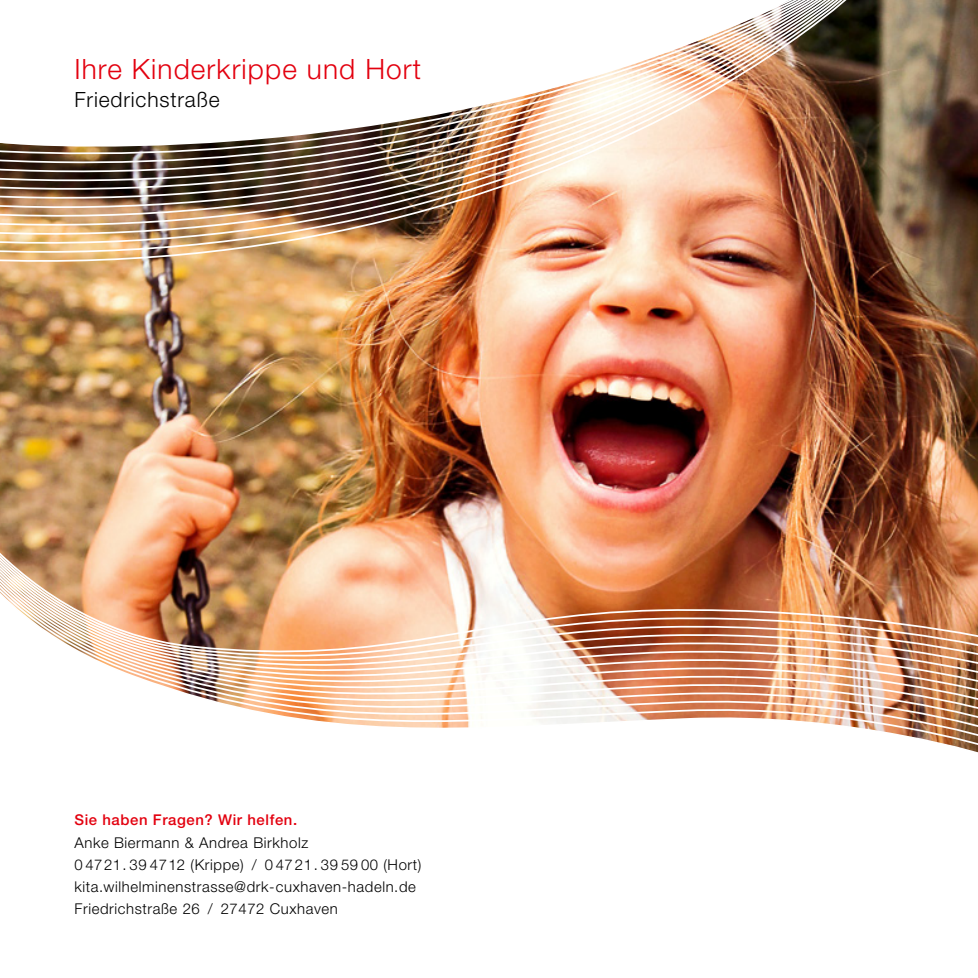
<style>
.page{position:relative;width:978px;height:978px;background:#fff}
.page>*{position:absolute;margin:0;border:0;box-sizing:border-box;transform-origin:0 0}
.t1{font:300 28px "Helvetica Neue";letter-spacing:.04em;color:#e3000f}
.t2{font:300 21px "Helvetica Neue";letter-spacing:.04em;color:#000}
.t3{font:300 14.88px "Helvetica Neue";letter-spacing:.04em;color:#000}
.t4{font:500 14.88px "Helvetica Neue";letter-spacing:.04em;color:#e3000f}
</style>
<div class="page">
<img style="left:1px;top:0;width:976px;height:430px">
<svg style="left:349px;top:724px;width:628px;height:8px"></svg>
<svg style="left:298px;top:718px;width:679px;height:6px"></svg>
<img style="left:258px;top:711px;width:719px;height:7px">
<img style="left:232px;top:705px;width:745px;height:6px">
<img style="left:208px;top:699px;width:769px;height:6px">
<img style="left:186px;top:693px;width:791px;height:6px">
<img style="left:168px;top:687px;width:809px;height:6px">
<img style="left:149px;top:681px;width:828px;height:6px">
<img style="left:133px;top:675px;width:844px;height:6px">
<img style="left:117px;top:669px;width:860px;height:6px">
<img style="left:1px;top:430px;width:976px;height:239px">
<img style="left:1px;top:0;width:862px;height:374px">
<img style="left:1px;top:0;width:817px;height:171px">
<svg style="left:0;top:143px;width:1px;height:451px"></svg>
<p class="t1" style="left:74px;top:52px;width:348px">Ihre Kinderkrippe und Hort</p>
<p class="t2" style="left:74px;top:87px;width:147px">Friedrichstraße</p>
<p class="t4" style="left:74px;top:811px;width:224px">Sie haben Fragen? Wir helfen.</p>
<p class="t3" style="left:74px;top:832px;width:235px">Anke Biermann &amp; Andrea Birkholz</p>
<p class="t3" style="left:74px;top:855px;width:348px">0 4721. 39 4712 (Krippe) / 0 4721. 39 59 00 (Hort)</p>
<p class="t3" style="left:74px;top:877px;width:343px">kita.wilhelminenstrasse@drk-cuxhaven-hadeln.de</p>
<p class="t3" style="left:74px;top:899px;width:265px">Friedrichstraße 26 / 27472 Cuxhaven</p>
</div>
